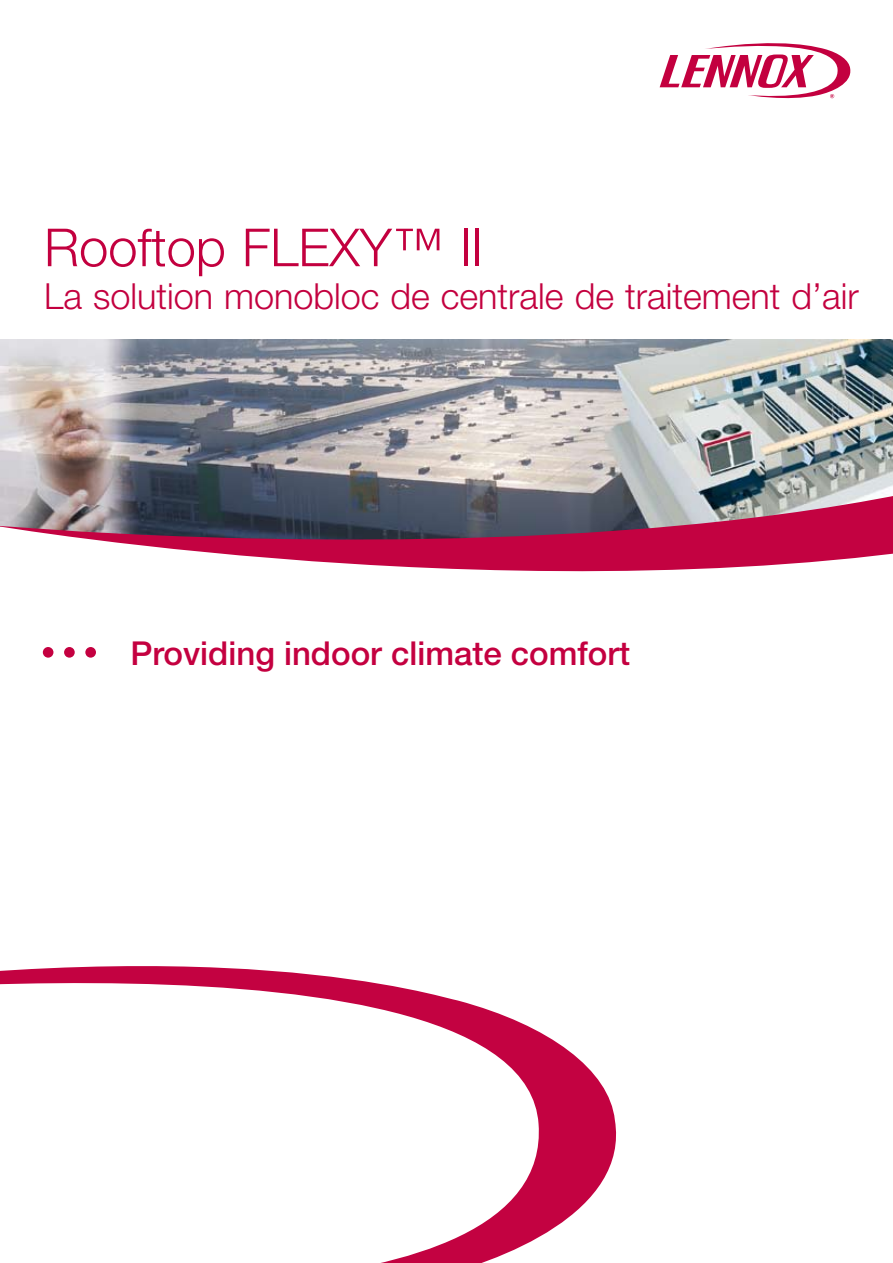
<style>
.page{position:relative;width:893px;height:1263px;background:#fff}
.page>*{position:absolute;margin:0;border:0;box-sizing:border-box;transform-origin:0 0}
.t1{font:300 52.5px "Helvetica Neue";color:#c3003f}
.t2{font:300 36px "Helvetica Neue";color:#c3003f}
.t3{font:500 33px "Helvetica Neue";color:#c40040}
</style>
<div class="page">
<img style="left:0;top:339px;width:893px;height:149px">
<svg style="left:0;top:966px;width:617px;height:297px"></svg>
<svg style="left:0;top:488px;width:893px;height:84px;background:#9b5a76"></svg>
<div style="left:43px;top:647px;width:10px;height:11px;background:#c40040;border-radius:50%"></div>
<div style="left:64px;top:647px;width:11px;height:11px;background:#c40040;border-radius:50%"></div>
<div style="left:85px;top:647px;width:11px;height:11px;background:#c40040;border-radius:50%"></div>
<svg style="left:660px;top:43px;width:191px;height:56px"></svg>
<h1 class="t1" style="left:44px;top:215px;width:441px">Rooftop FLEXY™ II</h1>
<p class="t2" style="left:44px;top:275px;width:816px">La solution monobloc de centrale de traitement d’air</p>
<p class="t3" style="left:131px;top:633px;width:501px">Providing indoor climate comfort</p>
</div>
